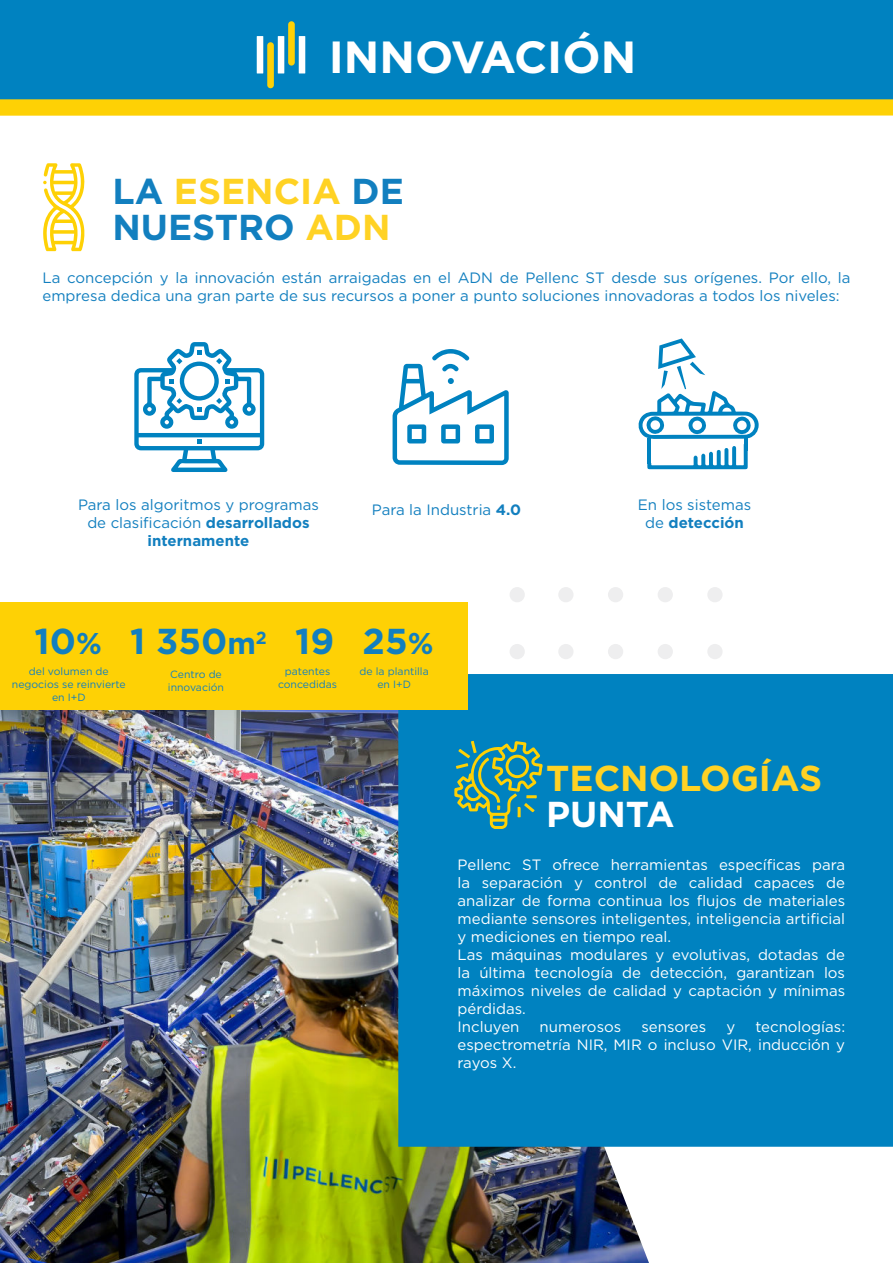
<style>
.page{position:relative;width:893px;height:1263px;background:#fff}
.page>*{position:absolute;margin:0;border:0;box-sizing:border-box;transform-origin:0 0}
.t1{font:700 45px "Gotham";color:#fff}
.t2{font:700 36px/36px "Gotham";color:#127fbf}
.t3{font:700 36px "Gotham";color:#ffd224}
.t4{font:700 36px "Gotham";color:#fff}
.t5{font:15px/18px "Gotham";color:#fff}
.t6{font:15px/18px "Gotham";color:#127fbf;text-align:center}
.t7{font:10.5px/12.6px "Gotham";color:#127fbf;text-align:center}
.s1{color:#ffd224}
.s2{font-weight:700}
.s3{font-size:30px}
</style>
<div class="page">
<div style="left:707px;top:644px;width:16px;height:15px;background:#eeeeef;border-radius:50%"></div>
<div style="left:707px;top:587px;width:16px;height:15px;background:#eeeeef;border-radius:50%"></div>
<div style="left:658px;top:644px;width:15px;height:15px;background:#eeeeef;border-radius:50%"></div>
<div style="left:658px;top:587px;width:15px;height:15px;background:#eeeeef;border-radius:50%"></div>
<div style="left:608px;top:644px;width:15px;height:15px;background:#eeeeef;border-radius:50%"></div>
<div style="left:608px;top:587px;width:15px;height:15px;background:#eeeeef;border-radius:50%"></div>
<div style="left:558px;top:644px;width:15px;height:15px;background:#eeeeef;border-radius:50%"></div>
<div style="left:558px;top:587px;width:15px;height:15px;background:#eeeeef;border-radius:50%"></div>
<div style="left:510px;top:644px;width:15px;height:15px;background:#eeeeef;border-radius:50%"></div>
<div style="left:510px;top:587px;width:15px;height:15px;background:#eeeeef;border-radius:50%"></div>
<svg style="left:0;top:0;width:893px;height:116px;background:#258da5"></svg>
<img style="left:0;top:709px;width:649px;height:554px">
<div style="left:398px;top:674px;width:495px;height:473px;background:#0082c0"></div>
<div style="left:0;top:602px;width:468px;height:107px;background:#fed105"></div>
<svg style="left:43px;top:163px;width:42px;height:88px"></svg>
<svg style="left:454px;top:741px;width:89px;height:88px;background:#43968e"></svg>
<svg style="left:134px;top:342px;width:130px;height:130px"></svg>
<svg style="left:393px;top:349px;width:116px;height:116px"></svg>
<svg style="left:638px;top:338px;width:121px;height:131px"></svg>
<div style="left:267px;top:42px;width:7px;height:46px;background:#fed105;border-radius:3px"></div>
<div style="left:288px;top:21px;width:7px;height:45px;background:#fed105;border-radius:3px"></div>
<div style="left:257px;top:36px;width:6px;height:37px;background:#fff"></div>
<div style="left:278px;top:36px;width:6px;height:37px;background:#fff"></div>
<div style="left:299px;top:36px;width:6px;height:37px;background:#fff"></div>
<h1 class="t1" style="left:329px;top:32px;width:309px">INNOVACIÓN</h1>
<h2 class="t2" style="left:112px;top:173px;width:293px">LA <span class="s1">ESENCIA</span> DE<br>NUESTRO <span class="s1">ADN</span></h2>
<p class="t6" style="left:43px;top:269px;width:809px;text-align:left">La concepción y la innovación están arraigadas en el ADN de Pellenc ST desde sus orígenes. Por ello, la empresa dedica una gran parte de sus recursos a poner a punto soluciones innovadoras a todos los niveles:</p>
<p class="t6" style="left:78px;top:496px;width:242px">Para los algoritmos y programas de clasificación <span class="s2">desarrollados internamente</span></p>
<p class="t6" style="left:372px;top:500px;width:151px">Para la Industria <span class="s2">4.0</span></p>
<p class="t6" style="left:638px;top:496px;width:115px">En los sistemas de <span class="s2">detección</span></p>
<h2 class="t2" style="left:35px;top:625px;width:400px">10<span class="s3">%</span> 1 350<span class="s3">m</span><sup>2</sup> 19 25<span class="s3">%</span></h2>
<p class="t7" style="left:12px;top:665px;width:115px">del volumen de negocios se reinvierte en I+D</p>
<p class="t7" style="left:168px;top:668px;width:58px;text-align:left">Centro de innovación</p>
<p class="t7" style="left:278px;top:665px;width:61px">patentes concedidas</p>
<p class="t7" style="left:360px;top:665px;width:71px">de la plantilla en I+D</p>
<h2 class="t3" style="left:546px;top:758px;width:277px">TECNOLOGÍAS</h2>
<h2 class="t4" style="left:546px;top:794px;width:130px">PUNTA</h2>
<p class="t5" style="left:458px;top:856px;width:389px">Pellenc ST ofrece herramientas específicas para la separación y control de calidad capaces de analizar de forma continua los flujos de materiales mediante sensores inteligentes, inteligencia artificial y mediciones en tiempo real.<br>Las máquinas modulares y evolutivas, dotadas de la última tecnología de detección, garantizan los máximos niveles de calidad y captación y mínimas pérdidas.<br>Incluyen</p>
<p class="t5" style="left:458px;top:1018px;width:389px;text-align:justify;text-indent:298px">tecnologías: espectrometría NIR, MIR o incluso VIR, inducción y rayos X.</p>
<p class="t5" style="left:540px;top:1018px;width:83px">numerosos</p>
<p class="t5" style="left:641px;top:1018px;width:66px">sensores</p>
<p class="t5" style="left:726px;top:1018px;width:10px">y</p>
</div>
